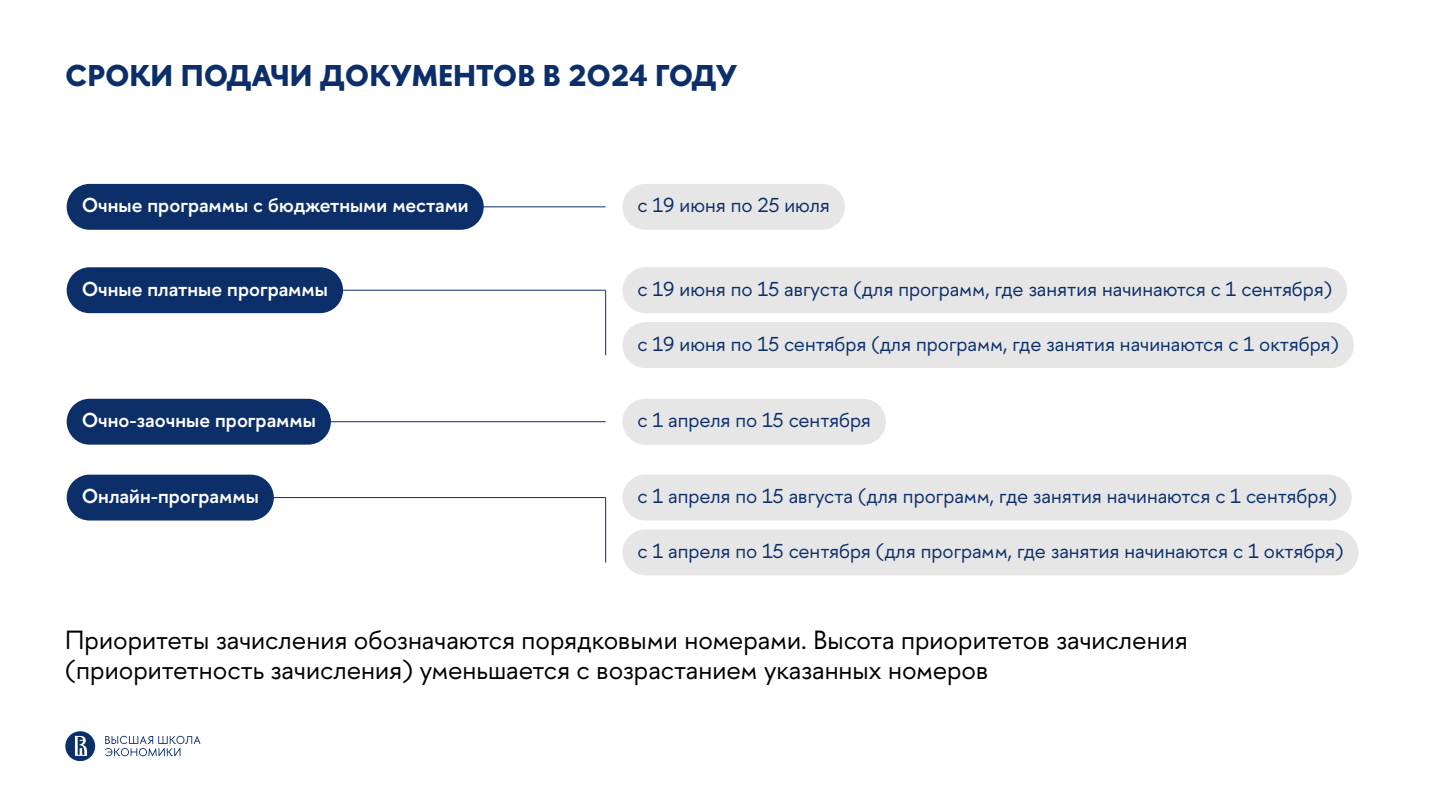
<style>
.page{position:relative;width:1440px;height:810px;background:#fff}
.page>*{position:absolute;margin:0;border:0;box-sizing:border-box;transform-origin:0 0}
.t1{font:700 30px "HSE Sans";color:#0c2f6a}
.t2{font:26.25px/30.8px "HSE Sans";color:#000}
.t3{font:20.1px "HSE Sans";color:#0c2f6a}
.t4{font:600 20.1px "HSE Sans";color:#fff}
</style>
<div class="page">
<hr style="left:369px;top:207px;width:237px;height:1px;background:#0c2f6a">
<div style="left:67px;top:184px;width:417px;height:46px;background:#0c2f6a"></div>
<div style="left:622px;top:184px;width:223px;height:46px;background:#e6e6e6"></div>
<hr style="left:165px;top:421px;width:441px;height:1px;background:#0c2f6a">
<div style="left:67px;top:399px;width:264px;height:46px;background:#0c2f6a"></div>
<div style="left:622px;top:399px;width:264px;height:46px;background:#e6e6e6"></div>
<hr style="left:165px;top:290px;width:441px;height:1px;background:#0c2f6a">
<div style="left:67px;top:267px;width:276px;height:46px;background:#0c2f6a"></div>
<div style="left:622px;top:267px;width:725px;height:46px;background:#e6e6e6"></div>
<div style="left:622px;top:322px;width:732px;height:46px;background:#e6e6e6"></div>
<hr style="left:605px;top:290px;width:1px;height:65px;background:#0c2f6a">
<hr style="left:165px;top:497px;width:441px;height:1px;background:#0c2f6a">
<div style="left:622px;top:475px;width:730px;height:46px;background:#e6e6e6"></div>
<div style="left:622px;top:530px;width:737px;height:45px;background:#e6e6e6"></div>
<svg style="left:67px;top:475px;width:207px;height:46px;background:#193a72"></svg>
<hr style="left:605px;top:498px;width:1px;height:65px;background:#0c2f6a">
<svg style="left:65px;top:731px;width:30px;height:30px"></svg>
<svg style="left:105px;top:736px;width:96px;height:20px"></svg>
<h1 class="t1" style="left:65px;top:56px;width:674px">СРОКИ ПОДАЧИ ДОКУМЕНТОВ В 2О24 ГОДУ</h1>
<p class="t4" style="left:82px;top:192px;width:389px">Очные программы с бюджетными местами</p>
<p class="t3" style="left:637px;top:193px;width:194px">с 19 июня по 25 июля</p>
<p class="t4" style="left:82px;top:276px;width:248px">Очные платные программы</p>
<p class="t3" style="left:637px;top:276px;width:696px">с 19 июня по 15 августа (для программ, где занятия начинаются с 1 сентября)</p>
<p class="t3" style="left:637px;top:331px;width:703px">с 19 июня по 15 сентября (для программ, где занятия начинаются с 1 октября)</p>
<p class="t4" style="left:82px;top:407px;width:236px">Очно-заочные программы</p>
<p class="t3" style="left:637px;top:408px;width:235px">с 1 апреля по 15 сентября</p>
<p class="t4" style="left:82px;top:483px;width:179px">Онлайн-программы</p>
<p class="t3" style="left:637px;top:484px;width:701px">с 1 апреля по 15 августа (для программ, где занятия начинаются с 1 сентября)</p>
<p class="t3" style="left:637px;top:538px;width:708px">с 1 апреля по 15 сентября (для программ, где занятия начинаются с 1 октября)</p>
<h2 class="t2" style="left:65px;top:625px;width:1124px">Приоритеты зачисления обозначаются порядковыми номерами. Высота приоритетов зачисления (приоритетность зачисления) уменьшается с возрастанием указанных номеров</h2>
</div>
